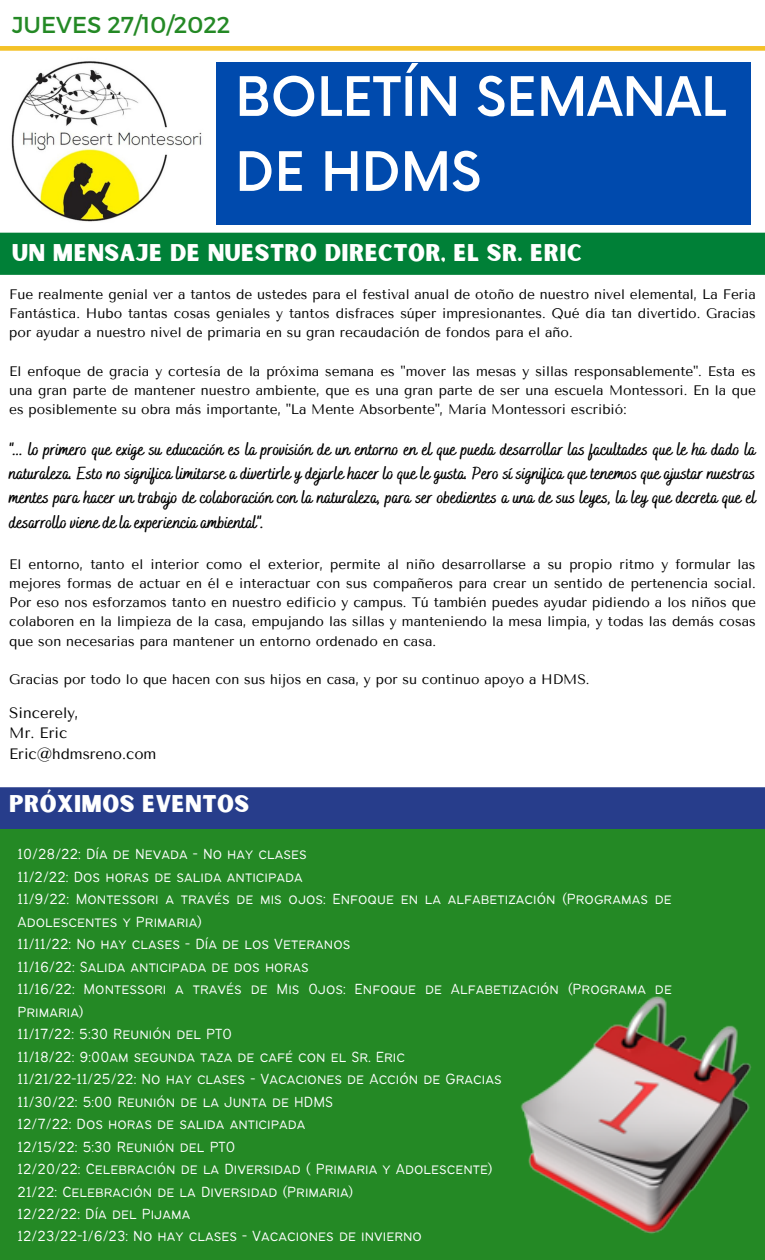
<style>
.page{position:relative;width:765px;height:1260px;background:#fff}
.page>*{position:absolute;margin:0;border:0;box-sizing:border-box;transform-origin:0 0}
.t1{font:500 52.88px/75px "Now";color:#fff}
.t2{font:23.12px "Sunborn Sans One";letter-spacing:.015em;color:#fff}
.t3{font:23px "Montserrat";color:#248925}
.t4{font:700 17.5px/24.1px "Bakerie Smooth";color:#000;text-align:justify}
.t5{font:300 16.12px/22.5px "Bantayog";color:#fff}
.t6{font:15px/20.9px "Tenor Sans";color:#000}
.t7{font:13.75px/19.2px "Tenor Sans";color:#000;text-align:justify}
</style>
<div class="page">
<img style="left:0;top:61px;width:235px;height:172px">
<div style="left:216px;top:62px;width:534px;height:162px;background:#004aad"></div>
<div style="left:0;top:46px;width:765px;height:5px;background:#f4c228"></div>
<div style="left:0;top:233px;width:765px;height:42px;background:#008037"></div>
<div style="left:0;top:787px;width:765px;height:42px;background:#273d8b"></div>
<div style="left:0;top:829px;width:765px;height:431px;background:#248925"></div>
<img style="left:521px;top:996px;width:230px;height:238px">
<h3 class="t3" style="left:12px;top:10px;width:220px">JUEVES 27/10/2022</h3>
<h1 class="t1" style="left:235px;top:63px;width:492px">BOLETÍN SEMANAL<br>DE HDMS</h1>
<h2 class="t2" style="left:12px;top:238px;width:571px">UN MENSAJE DE NUESTRO DIRECTOR, EL SR. ERIC</h2>
<p class="t7" style="left:9px;top:285px;width:748px">Fue realmente genial ver a tantos de ustedes para el festival anual de otoño de nuestro nivel elemental, La Feria Fantástica. Hubo tantas cosas geniales y tantos disfraces súper impresionantes. Qué día tan divertido. Gracias por ayudar a nuestro nivel de primaria en su gran recaudación de fondos para el año.</p>
<p class="t7" style="left:9px;top:362px;width:748px">El enfoque de gracia y cortesía de la próxima semana es "mover las mesas y sillas responsablemente". Esta es una gran parte de mantener nuestro ambiente, que es una gran parte de ser una escuela Montessori. En la que es posiblemente su obra más importante, "La Mente Absorbente", María Montessori escribió:</p>
<p class="t4" style="left:9px;top:438px;width:748px">"... lo primero que exige su educación es la provisión de un entorno en el que pueda desarrollar las facultades que le ha dado la naturaleza. Esto no significa limitarse a divertirle y dejarle hacer lo que le gusta. Pero sí significa que tenemos que ajustar nuestras mentes para hacer un trabajo de colaboración con la naturaleza, para ser obedientes a una de sus leyes, la ley que decreta que el desarrollo viene de la experiencia ambiental".</p>
<p class="t7" style="left:9px;top:555px;width:748px">El entorno, tanto el interior como el exterior, permite al niño desarrollarse a su propio ritmo y formular las mejores formas de actuar en él e interactuar con sus compañeros para crear un sentido de pertenencia social.<br>Por eso nos esforzamos tanto en nuestro edificio y campus. Tú también puedes ayudar pidiendo a los niños que colaboren en la limpieza de la casa, empujando las sillas y manteniendo la mesa limpia, y todas las demás cosas que son necesarias para mantener un entorno ordenado en casa.</p>
<p class="t7" style="left:9px;top:670px;width:582px">Gracias por todo lo que hacen con sus hijos en casa, y por su continuo apoyo a HDMS.</p>
<p class="t6" style="left:9px;top:702px;width:149px">Sincerely,<br>Mr. Eric<br>Eric@hdmsreno.com</p>
<h2 class="t2" style="left:9px;top:789px;width:241px">PRÓXIMOS EVENTOS</h2>
<p class="t5" style="left:18px;top:844px;width:656px">10/28/22: Día de Nevada - No hay clases<br>11/2/22: Dos horas de salida anticipada<br>11/9/22: Montessori a través de mis ojos: Enfoque en la alfabetización (Programas de Adolescentes y Primaria)<br>11/11/22: No hay clases - Día de los Veteranos<br>11/16/22: Salida anticipada de dos horas<br>11/16/22: Montessori a través de Mis Ojos: Enfoque de Alfabetización (Programa de Primaria)<br>11/17/22: 5:30 Reunión del PTO<br>11/18/22: 9:00am segunda taza de café con el Sr. Eric<br>11/21/22-11/25/22: No hay clases - Vacaciones de Acción de Gracias<br>11/30/22: 5:00 Reunión de la Junta de HDMS<br>12/7/22: Dos horas de salida anticipada<br>12/15/22: 5:30 Reunión del PTO<br>12/20/22: Celebración de la Diversidad ( Primaria y Adolescente)<br>21/22: Celebración de la Diversidad (Primaria)<br>12/22/22: Día del Pijama<br>12/23/22-1/6/23: No hay clases - Vacaciones de invierno</p>
</div>
